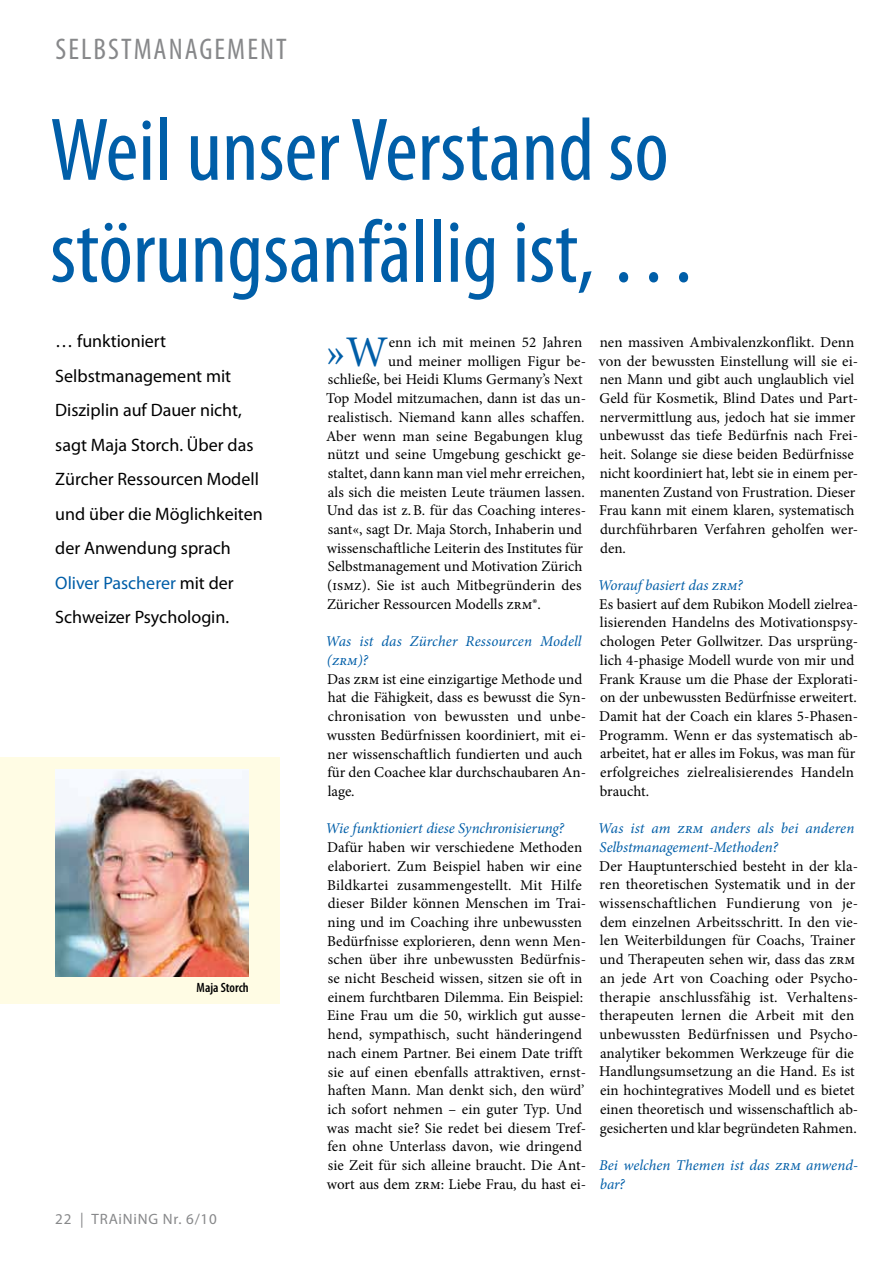
<style>
.page{position:relative;width:893px;height:1263px;background:#fff}
.page>*{position:absolute;margin:0;border:0;box-sizing:border-box;transform-origin:0 0}
.t1{font:condensed 90px/102px "Myriad Pro";color:#005ea8}
.t2{font:43.8px "Minion Pro";color:#005ea8}
.t3{font:condensed 30px "Myriad Pro";letter-spacing:.07em;color:#87888a}
.t4{font:18px/34.5px "Myriad Pro";color:#000}
.t5{font:15px/18.8px "Minion Pro";letter-spacing:.005em;color:#000}
.t6{font:italic 15px/18.8px "Minion Pro";color:#005ea8}
.t7{font:15px "Myriad Pro";letter-spacing:.055em;color:#87888a}
.t8{font:600 condensed 13.5px "Myriad Pro";color:#000}
.s1{color:#005ea8}
</style>
<div class="page">
<div style="left:0;top:757px;width:280px;height:246px;background:#fffce4"></div>
<img style="left:55px;top:770px;width:194px;height:206px">
<h3 class="t3" style="left:56px;top:31px;width:233px">selbstmanagement</h3>
<p class="t7" style="left:55px;top:45px;width:51px">Thema</p>
<h1 class="t1" style="left:50px;top:98px;width:650px">Weil unser Verstand so störungsanfällig ist, …</h1>
<p class="t4" style="left:55px;top:323px;width:209px">… funktioniert<br>Selbstmanagement mit<br>Disziplin auf Dauer nicht, sagt Maja Storch. Über das<br>Zürcher Ressourcen Modell und über die Möglichkeiten der Anwendung sprach<br><span class="s1">Oliver Pascherer</span> mit der<br>Schweizer Psychologin.</p>
<p class="t5" style="left:599px;top:333px;width:261px">nen massiven Ambivalenzkonflikt. Denn von der bewussten Einstellung will sie ei&shy;nen Mann und gibt auch unglaublich viel Geld für Kosmetik, Blind Dates und Part&shy;nervermittlung aus, jedoch hat sie immer unbewusst das tiefe Bedürfnis nach Frei&shy;heit. Solange sie diese beiden Bedürfnisse nicht koordiniert hat, lebt sie in einem per&shy;manenten Zustand von Frustration. Dieser Frau kann mit einem klaren, systematisch durchführbaren Verfahren geholfen wer&shy;den.</p>
<p class="t6" style="left:598px;top:576px;width:147px">Worauf basiert das zrm?</p>
<p class="t5" style="left:599px;top:595px;width:261px">Es basiert auf dem Rubikon Modell zielrea&shy;lisierenden Handelns des Motivationspsy&shy;chologen Peter Gollwitzer. Das ursprüng&shy;lich 4-phasige Modell wurde von mir und Frank Krause um die Phase der Explorati&shy;on der unbewussten Bedürfnisse erweitert.<br>Damit hat der Coach ein klares 5-Phasen-Programm. Wenn er das systematisch ab&shy;arbeitet, hat er alles im Fokus, was man für erfolgreiches zielrealisierendes Handeln braucht.</p>
<p class="t6" style="left:598px;top:819px;width:258px">Was ist am zrm anders als bei anderen<br>Selbstmanagement-Methoden?</p>
<p class="t5" style="left:599px;top:856px;width:261px">Der Hauptunterschied besteht in der kla&shy;ren theoretischen Systematik und in der wissenschaftlichen Fundierung von je&shy;dem einzelnen Arbeitsschritt. In den vie&shy;len Weiterbildungen für Coachs, Trainer und Therapeuten sehen wir, dass das zrm an jede Art von Coaching oder Psycho&shy;therapie anschlussfähig ist. Verhaltens&shy;therapeuten lernen die Arbeit mit den unbewussten Bedürfnissen und Psycho&shy;analytiker bekommen Werkzeuge für die Handlungsumsetzung an die Hand. Es ist ein hochintegratives Modell und es bietet einen theoretisch und wissenschaftlich ab&shy;gesicherten und klar begründeten Rahmen.</p>
<p class="t6" style="left:599px;top:1156px;width:261px">Bei welchen Themen ist das zrm anwend&shy;bar?</p>
<h2 class="t2" style="left:326px;top:322px;width:63px">»W</h2>
<p class="t5" style="left:389px;top:333px;width:195px">enn ich mit meinen 52 Jahren</p>
<p class="t5" style="left:388px;top:352px;width:199px">und meiner molligen Figur be-</p>
<p class="t5" style="left:328px;top:370px;width:256px">schließe, bei Heidi Klums Germany’s Next</p>
<p class="t5" style="left:326px;top:389px;width:261px">Top Model mitzumachen, dann ist das un-</p>
<p class="t5" style="left:327px;top:408px;width:259px">realistisch. Niemand kann alles schaffen.</p>
<p class="t5" style="left:326px;top:426px;width:258px">Aber wenn man seine Begabungen klug</p>
<p class="t5" style="left:328px;top:445px;width:260px">nützt und seine Umgebung geschickt ge-</p>
<p class="t5" style="left:328px;top:464px;width:258px">staltet, dann kann man viel mehr erreichen,</p>
<p class="t5" style="left:328px;top:483px;width:258px">als sich die meisten Leute träumen lassen.</p>
<p class="t5" style="left:327px;top:501px;width:261px">Und das ist z.B. für das Coaching interes-</p>
<p class="t5" style="left:328px;top:520px;width:256px">sant«, sagt Dr. Maja Storch, Inhaberin und</p>
<p class="t5" style="left:327px;top:539px;width:258px">wissenschaftliche Leiterin des Institutes für</p>
<p class="t5" style="left:328px;top:557px;width:256px">Selbstmanagement und Motivation Zürich</p>
<p class="t5" style="left:327px;top:576px;width:256px">(ismz). Sie ist auch Mitbegründerin des</p>
<p class="t5" style="left:327px;top:595px;width:215px">Züricher Ressourcen Modells zrm®.</p>
<p class="t6" style="left:326px;top:632px;width:258px">Was ist das Zürcher Ressourcen Modell (zrm)?</p>
<p class="t5" style="left:327px;top:670px;width:261px">Das zrm ist eine einzigartige Methode und hat die Fähigkeit, dass es bewusst die Syn&shy;chronisation von bewussten und unbe&shy;wussten Bedürfnissen koordiniert, mit ei&shy;ner wissenschaftlich fundierten und auch für den Coachee klar durchschaubaren An&shy;lage.</p>
<p class="t6" style="left:326px;top:819px;width:240px">Wie funktioniert diese Synchronisierung?</p>
<p class="t5" style="left:327px;top:838px;width:261px">Dafür haben wir verschiedene Methoden elaboriert. Zum Beispiel haben wir eine Bildkartei zusammengestellt. Mit Hilfe dieser Bilder können Menschen im Trai&shy;ning und im Coaching ihre unbewussten Bedürfnisse explorieren, denn wenn Men&shy;schen über ihre unbewussten Bedürfnis&shy;se nicht Bescheid wissen, sitzen sie oft in einem furchtbaren Dilemma. Ein Beispiel:<br>Eine Frau um die 50, wirklich gut ausse&shy;hend, sympathisch, sucht händeringend nach einem Partner. Bei einem Date trifft sie auf einen ebenfalls attraktiven, ernst&shy;haften Mann. Man denkt sich, den würd’ ich sofort nehmen – ein guter Typ. Und was macht sie? Sie redet bei diesem Tref&shy;fen ohne Unterlass davon, wie dringend sie Zeit für sich alleine braucht. Die Ant&shy;wort aus dem zrm: Liebe Frau, du hast ei-</p>
<p class="t8" style="left:197px;top:979px;width:54px">Maja Storch</p>
<p class="t7" style="left:55px;top:1210px;width:163px">22 | TRAiNiNG Nr. 6/10</p>
</div>
